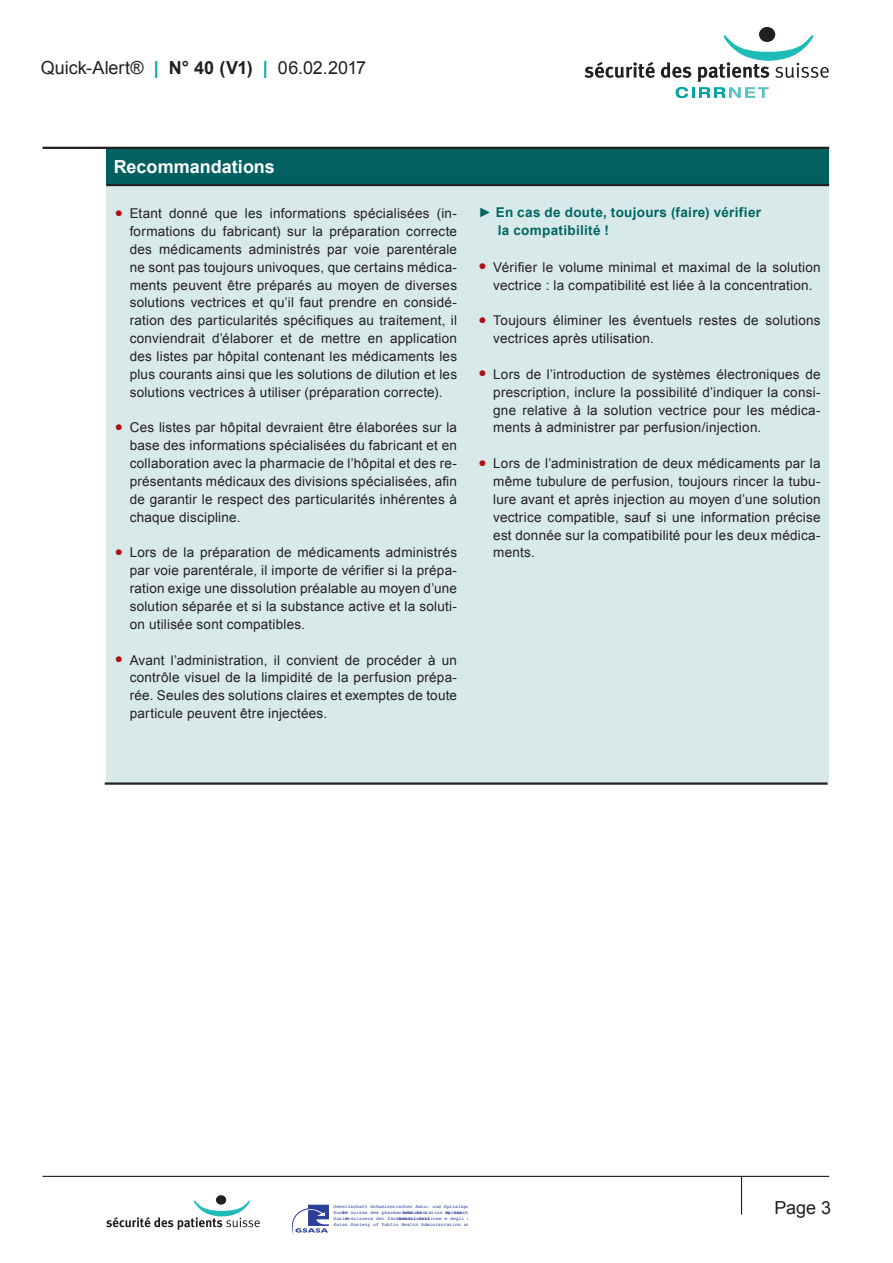
<style>
.page{position:relative;width:893px;height:1263px;background:#fff}
.page>*{position:absolute;margin:0;border:0;box-sizing:border-box;transform-origin:0 0}
.t1{font:18px "Arial";letter-spacing:-.005em;color:#231f20}
.t2{font:700 18px "Arial";color:#fff}
.t3{font:13.5px/17.9px "Arial";letter-spacing:.015em;color:#231f20;text-align:justify}
.t4{font:700 13.5px "Arial";letter-spacing:.025em;color:#006663}
.t5{font:4.8px/5.8px "Courier";letter-spacing:-.01em;color:#2d4099}
.s1{font-weight:700;color:#00a9a7}
.s2{font-weight:700}
.s3{color:#b00d15}
.s4{font-weight:400}
</style>
<div class="page">
<div style="left:106px;top:147px;width:723px;height:635px;background:#d8e9e9"></div>
<div style="left:106px;top:148px;width:723px;height:37px;background:#026160"></div>
<hr style="left:106px;top:184px;width:723px;height:2px;background:#231f20">
<hr style="left:43px;top:147px;width:786px;height:2px;background:#231f20">
<hr style="left:105px;top:782px;width:723px;height:3px;background:#231f20">
<hr style="left:43px;top:1176px;width:786px;height:1px;background:#231f20">
<hr style="left:741px;top:1176px;width:1px;height:38px;background:#231f20">
<svg style="left:585px;top:62px;width:70px;height:16px"></svg>
<svg style="left:661px;top:35px;width:168px;height:63px"></svg>
<div style="left:759px;top:27px;width:16px;height:15px;background:#231f20;border-radius:50%"></div>
<svg style="left:106px;top:1200px;width:154px;height:30px"></svg>
<div style="left:216px;top:1195px;width:10px;height:10px;background:#231f20;border-radius:50%"></div>
<svg style="left:292px;top:1205px;width:37px;height:30px"></svg>
<p class="t1" style="left:41px;top:56px;width:327px">Quick-Alert® <span class="s1">|</span> <span class="s2">N° 40 (V1)</span> <span class="s1">|</span> 06.02.2017</p>
<p class="t2" style="left:114px;top:155px;width:163px">Recommandations</p>
<p class="t3" style="left:130px;top:205px;width:329px;text-indent:-15px"><span class="s3">●</span> Etant donné que les informations spécialisées (in&shy;formations du fabricant) sur la préparation correcte des médicaments administrés par voie parentérale ne sont pas toujours univoques, que certains médica&shy;ments peuvent être préparés au moyen de diverses solutions vectrices et qu’il faut prendre en considé&shy;ration des particularités spécifiques au traitement, il conviendrait d’élaborer et de mettre en application des listes par hôpital contenant les médicaments les plus courants ainsi que les solutions de dilution et les solutions vectrices à utiliser (préparation correcte).</p>
<p class="t3" style="left:130px;top:419px;width:329px;text-indent:-15px"><span class="s3">●</span> Ces listes par hôpital devraient être élaborées sur la base des informations spécialisées du fabricant et en collaboration avec la pharmacie de l’hôpital et des re&shy;présentants médicaux des divisions spécialisées, afin de garantir le respect des particularités inhérentes à chaque discipline.</p>
<p class="t3" style="left:130px;top:544px;width:329px;text-indent:-15px"><span class="s3">●</span> Lors de la préparation de médicaments administrés par voie parentérale, il importe de vérifier si la prépa&shy;ration exige une dissolution préalable au moyen d’une solution séparée et si la substance active et la soluti&shy;on utilisée sont compatibles.</p>
<p class="t3" style="left:130px;top:651px;width:329px;text-indent:-15px"><span class="s3">●</span> Avant l’administration, il convient de procéder à un contrôle visuel de la limpidité de la perfusion prépa&shy;rée. Seules des solutions claires et exemptes de toute particule peuvent être injectées.</p>
<p class="t4" style="left:478px;top:203px;width:284px"><span class="s4">►</span> En cas de doute, toujours (faire) vérifier</p>
<p class="t4" style="left:498px;top:221px;width:113px">la compatibilité !</p>
<p class="t3" style="left:478px;top:258px;width:344px;text-align:center"><span class="s3">●</span> Vérifier le volume minimal et maximal de la solution vectrice : la compatibilité est liée à la concentration.</p>
<p class="t3" style="left:493px;top:312px;width:329px;text-indent:-15px"><span class="s3">●</span> Toujours éliminer les éventuels restes de solutions vectrices après utilisation.</p>
<p class="t3" style="left:493px;top:365px;width:329px;text-indent:-15px"><span class="s3">●</span> Lors de l’introduction de systèmes électroniques de prescription, inclure la possibilité d’indiquer la consi&shy;gne relative à la solution vectrice pour les médica&shy;ments à administrer par perfusion/injection.</p>
<p class="t3" style="left:493px;top:455px;width:329px;text-indent:-15px"><span class="s3">●</span> Lors de l’administration de deux médicaments par la même tubulure de perfusion, toujours rincer la tubu&shy;lure avant et après injection au moyen d’une solution vectrice compatible, sauf si une information précise est donnée sur la compatibilité pour les deux médica&shy;ments.</p>
<p class="t5" style="left:333px;top:1204px;width:138px">Gesellschaft Schweizerischer Amts- und Spitalapo<br>Société suisse des pharmaciens de l</p>
<p class="t5" style="left:402px;top:1210px;width:62px">’administration et des</p>
<p class="t5" style="left:446px;top:1210px;width:24px">ôpitauxh</p>
<p class="t5" style="left:333px;top:1215px;width:98px">Società svizzera dei farm cist dell</p>
<p class="t5" style="left:333px;top:1215px;width:138px;text-align:right">’amministrazione e degli o<br>Swiss Society of Public Health Administration an</p>
<p class="t1" style="left:775px;top:1196px;width:58px">Page 3</p>
</div>
